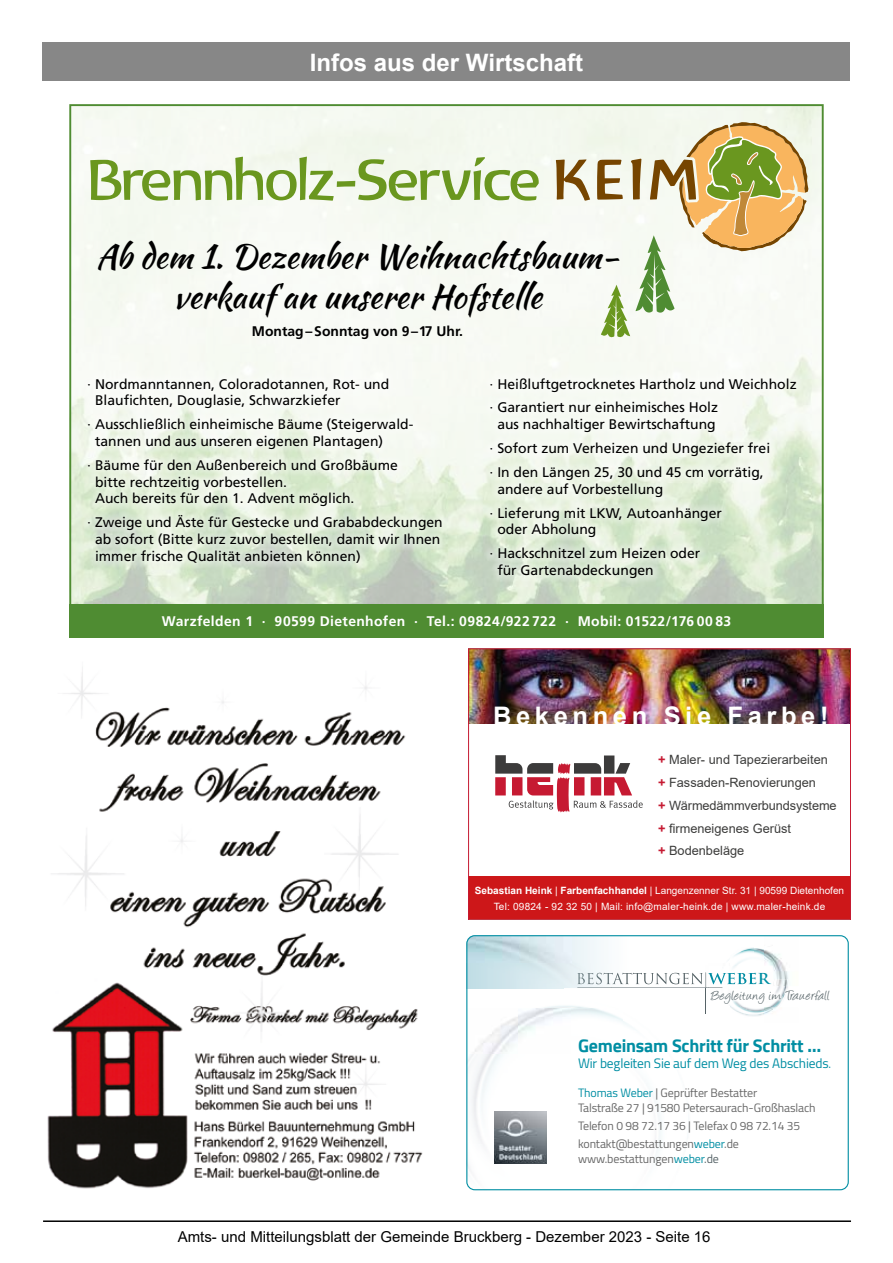
<style>
.page{position:relative;width:893px;height:1263px;background:#fff}
.page>*{position:absolute;margin:0;border:0;box-sizing:border-box;transform-origin:0 0}
.t1{font:33px/39.6px "Kaushan Script";color:#000;text-align:center}
.t2{font:700 25.5px "Arial";letter-spacing:.18em;color:#fff}
.t3{font:700 24px "Arial";color:#fff}
.t4{font:700 18px "Cairo";letter-spacing:-.01em;color:#008ea3}
.t5{font:15.3px "Angelina";letter-spacing:.005em;color:#566367}
.t6{font:15px "Arial";color:#000}
.t7{font:13.95px/16.8px "Frutiger LT Pro";color:#000}
.t8{font:700 13.95px "Frutiger LT Pro";letter-spacing:.025em;color:#fff}
.t9{font:700 13.95px "Frutiger LT Pro";color:#000}
.t10{font:13.5px "Cairo";letter-spacing:-.01em;color:#008ea3}
.t11{font:12.75px/22.8px "Arial";color:#3c3c3b}
.t12{font:12px/15px "Cairo";letter-spacing:-.01em;color:#686868}
.t13{font:10.05px/16.4px "Arial";letter-spacing:.02em;color:#fff;text-align:center}
.s1{font-weight:700;color:#c61a32}
.s2{font-weight:700}
.s3{font-size:12px}
.s4{color:#008ea3}
.s5{color:#566367}
</style>
<div class="page">
<hr style="left:43px;top:1220px;width:808px;height:2px;background:#000">
<div style="left:43px;top:43px;width:807px;height:38px;background:#878787"></div>
<img style="left:468px;top:988px;width:51px;height:202px">
<img style="left:519px;top:988px;width:187px;height:21px">
<img style="left:519px;top:1009px;width:187px;height:155px">
<img style="left:764px;top:950px;width:25px;height:65px">
<img style="left:734px;top:947px;width:30px;height:19px">
<img style="left:731px;top:1007px;width:33px;height:9px">
<img style="left:730px;top:966px;width:43px;height:20px">
<img style="left:753px;top:973px;width:18px;height:11px">
<img style="left:730px;top:986px;width:59px;height:21px">
<hr style="left:706px;top:973px;width:1px;height:41px;background:#566367">
<img style="left:494px;top:1111px;width:52px;height:52px">
<img style="left:730px;top:973px;width:23px;height:11px">
<img style="left:730px;top:986px;width:23px;height:2px">
<img style="left:468px;top:937px;width:261px;height:51px">
<img style="left:705px;top:966px;width:4px;height:7px">
<img style="left:577px;top:973px;width:126px;height:11px">
<svg style="left:729px;top:973px;width:1px;height:12px"></svg>
<img style="left:577px;top:987px;width:145px;height:1px">
<svg style="left:705px;top:973px;width:4px;height:34px"></svg>
<div style="left:466px;top:935px;width:383px;height:255px;border:1px solid #008ea3;border-radius:8px"></div>
<img style="left:470px;top:650px;width:379px;height:268px">
<div style="left:468px;top:648px;width:383px;height:272px;border:1px solid #c61a32"></div>
<img style="left:47px;top:667px;width:376px;height:522px">
<svg style="left:90px;top:157px;width:449px;height:44px"></svg>
<svg style="left:556px;top:159px;width:34px;height:42px"></svg>
<div style="left:69px;top:604px;width:755px;height:34px;background:#4f8c32"></div>
<div style="left:81px;top:371px;width:722px;height:214px;background:#fff;opacity:.75"></div>
<svg style="left:597px;top:122px;width:211px;height:271px"></svg>
<h3 class="t3" style="left:310px;top:45px;width:275px">Infos aus der Wirtschaft</h3>
<h1 class="t1" style="left:96px;top:237px;width:525px">Ab dem 1. Dezember Weihnachtsbaum&shy;verkauf an unserer Hofstelle</h1>
<p class="t9" style="left:252px;top:323px;width:213px">Montag–Sonntag von 9–17 Uhr.</p>
<p class="t7" style="left:95px;top:375px;width:296px;text-indent:-8px">· Nordmanntannen, Coloradotannen, Rot- und<br>Blaufichten, Douglasie, Schwarzkiefer</p>
<p class="t7" style="left:95px;top:416px;width:320px;text-indent:-8px">· Ausschließlich einheimische Bäume (Steigerwald&shy;tannen und aus unseren eigenen Plantagen)</p>
<p class="t7" style="left:95px;top:457px;width:304px;text-indent:-8px">· Bäume für den Außenbereich und Großbäume bitte rechtzeitig vorbestellen.<br>Auch bereits für den 1. Advent möglich.</p>
<p class="t7" style="left:95px;top:514px;width:349px;text-indent:-8px">· Zweige und Äste für Gestecke und Grababdeckungen ab sofort (Bitte kurz zuvor bestellen, damit wir Ihnen immer frische Qualität anbieten können)</p>
<p class="t7" style="left:490px;top:372px;width:309px;line-height:23.9px">· Heißluftgetrocknetes Hartholz und Weichholz · Garantiert nur einheimisches Holz</p>
<p class="t7" style="left:490px;top:412px;width:282px;line-height:23.9px;text-indent:8px">aus nachhaltiger Bewirtschaftung<br>· Sofort zum Verheizen und Ungeziefer frei · In den Längen 25, 30 und 45 cm vorrätig,</p>
<p class="t7" style="left:490px;top:477px;width:234px;line-height:23.9px;text-indent:8px">andere auf Vorbestellung<br>· Lieferung mit LKW, Autoanhänger</p>
<p class="t7" style="left:490px;top:518px;width:212px;line-height:23.9px;text-indent:8px">oder Abholung<br>· Hackschnitzel zum Heizen oder</p>
<p class="t7" style="left:497px;top:562px;width:158px">für Gartenabdeckungen</p>
<p class="t8" style="left:162px;top:613px;width:571px">Warzfelden 1 · 90599 Dietenhofen · Tel.: 09824/922 722 · Mobil: 01522/176 00 83</p>
<h2 class="t2" style="left:493px;top:698px;width:337px">Bekennen Sie Farbe!</h2>
<p class="t11" style="left:658px;top:748px;width:180px"><span class="s1">+</span> Maler- und Tapezierarbeiten <span class="s1">+</span> Fassaden-Renovierungen<br><span class="s1">+</span> Wärmedämmverbundsysteme <span class="s1">+</span> firmeneigenes Gerüst<br><span class="s1">+</span> Bodenbeläge</p>
<p class="t13" style="left:475px;top:882px;width:371px"><span class="s2">Sebastian Heink</span> | <span class="s2">Farbenfachhandel</span> | Langenzenner Str. 31 | 90599 Dietenhofen<br>Tel: 09824 - 92 32 50 | Mail: info@maler-heink.de | www.maler-heink.de</p>
<p class="t5" style="left:711px;top:988px;width:122px">Begleitung im Trauerfall</p>
<p class="t4" style="left:578px;top:1035px;width:245px">Gemeinsam Schritt für Schritt …</p>
<p class="t10" style="left:578px;top:1052px;width:255px">Wir begleiten Sie auf dem Weg des Abschieds<span class="s3">.</span></p>
<p class="t12" style="left:578px;top:1085px;width:239px"><span class="s4">Thomas Weber</span> | Geprüfter Bestatter<br>Talstraße 27 | 91580 Petersaurach-Großhaslach</p>
<p class="t12" style="left:578px;top:1116px;width:224px;line-height:18px">Telefon 0 98 72.17 36 | Telefax 0 98 72.14 35 kontakt@bestattungen<span class="s4">weber</span>.de</p>
<p class="t12" style="left:578px;top:1151px;width:142px">www.bestattungen<span class="s4">weber</span><span class="s5">.de</span></p>
<p class="t6" style="left:178px;top:1226px;width:534px">Amts- und Mitteilungsblatt der Gemeinde Bruckberg - Dezember 2023 - Seite 16</p>
</div>
